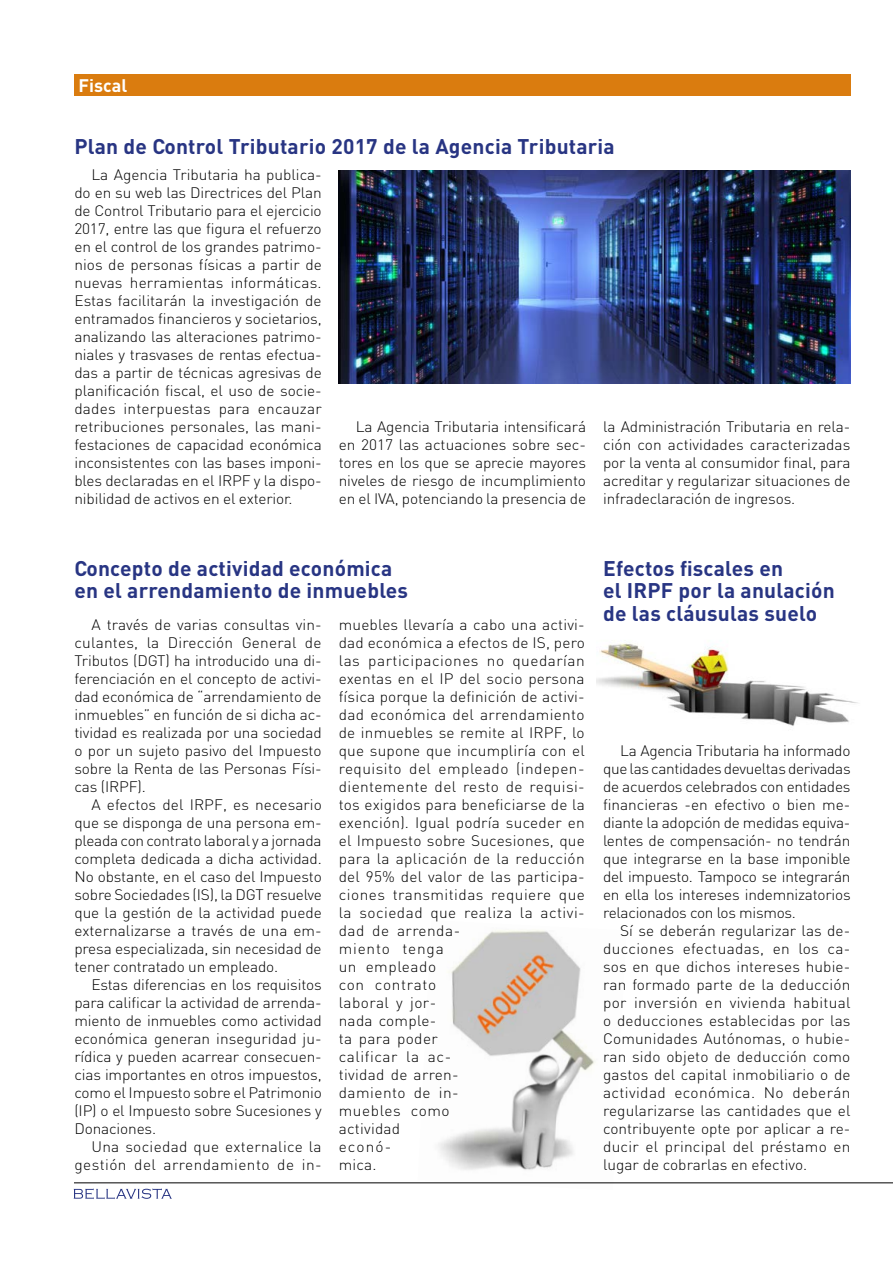
<style>
.page{position:relative;width:893px;height:1263px;background:#fff}
.page>*{position:absolute;margin:0;border:0;box-sizing:border-box;transform-origin:0 0}
.t{font:700 21px/22.5px "DIN";letter-spacing:.01em;color:#283583}
.secció{font:700 18px "DIN";color:#fff}
.Text_rejilla2{font:300 15px/18px "DIN";letter-spacing:.01em;color:#000;text-align:justify}
</style>
<div class="page">
<img style="left:597px;top:643px;width:261px;height:83px">
<img style="left:418px;top:930px;width:208px;height:254px">
<svg style="left:74px;top:1188px;width:98px;height:11px"></svg>
<hr style="left:74px;top:1182px;width:819px;height:1px;background:#000">
<div style="left:74px;top:74px;width:776px;height:22px;background:#da7c0f"></div>
<img style="left:339px;top:170px;width:511px;height:213px">
<p class="secció" style="left:79px;top:73px;width:50px">Fiscal</p>
<p class="t" style="left:74px;top:134px;width:542px">Plan de Control Tributario 2017 de la Agencia Tributaria</p>
<p class="Text_rejilla2" style="left:74px;top:165px;width:249px;text-indent:17px">La Agencia Tributaria ha publica&shy;do en su web las Directrices del Plan de Control Tributario para el ejercicio 2017, entre las que figura el refuerzo en el control de los grandes patrimo&shy;nios de personas físicas a partir de nuevas herramientas informáticas.<br>Estas facilitarán la investigación de entramados financieros y societarios, analizando las alteraciones patrimo&shy;niales y trasvases de rentas efectua&shy;das a partir de técnicas agresivas de planificación fiscal, el uso de socie&shy;dades interpuestas para encauzar retribuciones personales, las mani&shy;festaciones de capacidad económica inconsistentes con las bases imponi&shy;bles declaradas en el IRPF y la dispo&shy;nibilidad de activos en el exterior.</p>
<p class="Text_rejilla2" style="left:339px;top:417px;width:249px;text-indent:17px">La Agencia Tributaria intensificará en 2017 las actuaciones sobre sec&shy;tores en los que se aprecie mayores niveles de riesgo de incumplimiento en el IVA, potenciando la presencia de</p>
<p class="Text_rejilla2" style="left:603px;top:417px;width:249px">la Administración Tributaria en rela&shy;ción con actividades caracterizadas por la venta al consumidor final, para acreditar y regularizar situaciones de infradeclaración de ingresos.</p>
<p class="t" style="left:74px;top:556px;width:319px">Concepto de actividad económica</p>
<p class="t" style="left:74px;top:578px;width:335px">en el arrendamiento de inmuebles</p>
<p class="Text_rejilla2" style="left:74px;top:615px;width:249px;text-indent:17px">A través de varias consultas vin&shy;culantes, la Dirección General de Tributos (DGT) ha introducido una di&shy;ferenciación en el concepto de activi&shy;dad económica de “arrendamiento de inmuebles” en función de si dicha ac&shy;tividad es realizada por una sociedad o por un sujeto pasivo del Impuesto sobre la Renta de las Personas Físi&shy;cas (IRPF).</p>
<p class="Text_rejilla2" style="left:74px;top:795px;width:249px;text-indent:17px">A efectos del IRPF, es necesario que se disponga de una persona em&shy;pleada con contrato laboral y a jornada completa dedicada a dicha actividad.<br>No obstante, en el caso del Impuesto sobre Sociedades (IS), la DGT resuelve que la gestión de la actividad puede externalizarse a través de una em&shy;presa especializada, sin necesidad de tener contratado un empleado.</p>
<p class="Text_rejilla2" style="left:74px;top:975px;width:249px;text-indent:17px">Estas diferencias en los requisitos para calificar la actividad de arrenda&shy;miento de inmuebles como actividad económica generan inseguridad ju&shy;rídica y pueden acarrear consecuen&shy;cias importantes en otros impuestos, como el Impuesto sobre el Patrimonio (IP) o el Impuesto sobre Sucesiones y Donaciones.</p>
<p class="Text_rejilla2" style="left:74px;top:1137px;width:249px;text-align:right">Una sociedad que externalice la gestión del arrendamiento de in-</p>
<p class="Text_rejilla2" style="left:339px;top:615px;width:248px;text-align:left">muebles llevaría a cabo una activi&shy;dad económica a efectos de IS, pero las participaciones no quedarían exentas en el IP del socio persona física porque la definición de activi&shy;dad económica del arrendamiento de inmuebles se remite al IRPF, lo que supone que incumpliría con el requisito del empleado (indepen&shy;dientemente del resto de requisi&shy;tos exigidos para beneficiarse de la exención). Igual podría suceder en el Impuesto sobre Sucesiones, que para la aplicación de la reducción del 95% del valor de las participa&shy;ciones transmitidas requiere que la sociedad que realiza la activi&shy;dad de arrenda-<br>miento tenga<br>un empleado<br>con contrato<br>laboral y jor-<br>nada comple-<br>ta para poder<br>calificar la ac-<br>tividad de arren-<br>damiento de in-<br>muebles como<br>actividad<br>econó-<br>mica.</p>
<p class="t" style="left:603px;top:556px;width:181px">Efectos fiscales en</p>
<p class="t" style="left:603px;top:578px;width:233px">el IRPF por la anulación de las cláusulas suelo</p>
<p class="Text_rejilla2" style="left:603px;top:741px;width:249px;text-indent:17px">La Agencia Tributaria ha informado que las cantidades devueltas derivadas de acuerdos celebrados con entidades financieras -en efectivo o bien me&shy;diante la adopción de medidas equiva&shy;lentes de compensación- no tendrán que integrarse en la base imponible del impuesto. Tampoco se integrarán en ella los intereses indemnizatorios relacionados con los mismos.</p>
<p class="Text_rejilla2" style="left:603px;top:921px;width:249px;text-indent:17px">Sí se deberán regularizar las de&shy;ducciones efectuadas, en los ca&shy;sos en que dichos intereses hubie&shy;ran formado parte de la deducción por inversión en vivienda habitual o deducciones establecidas por las Comunidades Autónomas, o hubie&shy;ran sido objeto de deducción como gastos del capital inmobiliario o de actividad económica. No deberán regularizarse las cantidades que el contribuyente opte por aplicar a re&shy;ducir el principal del préstamo en lugar de cobrarlas en efectivo.</p>
</div>
